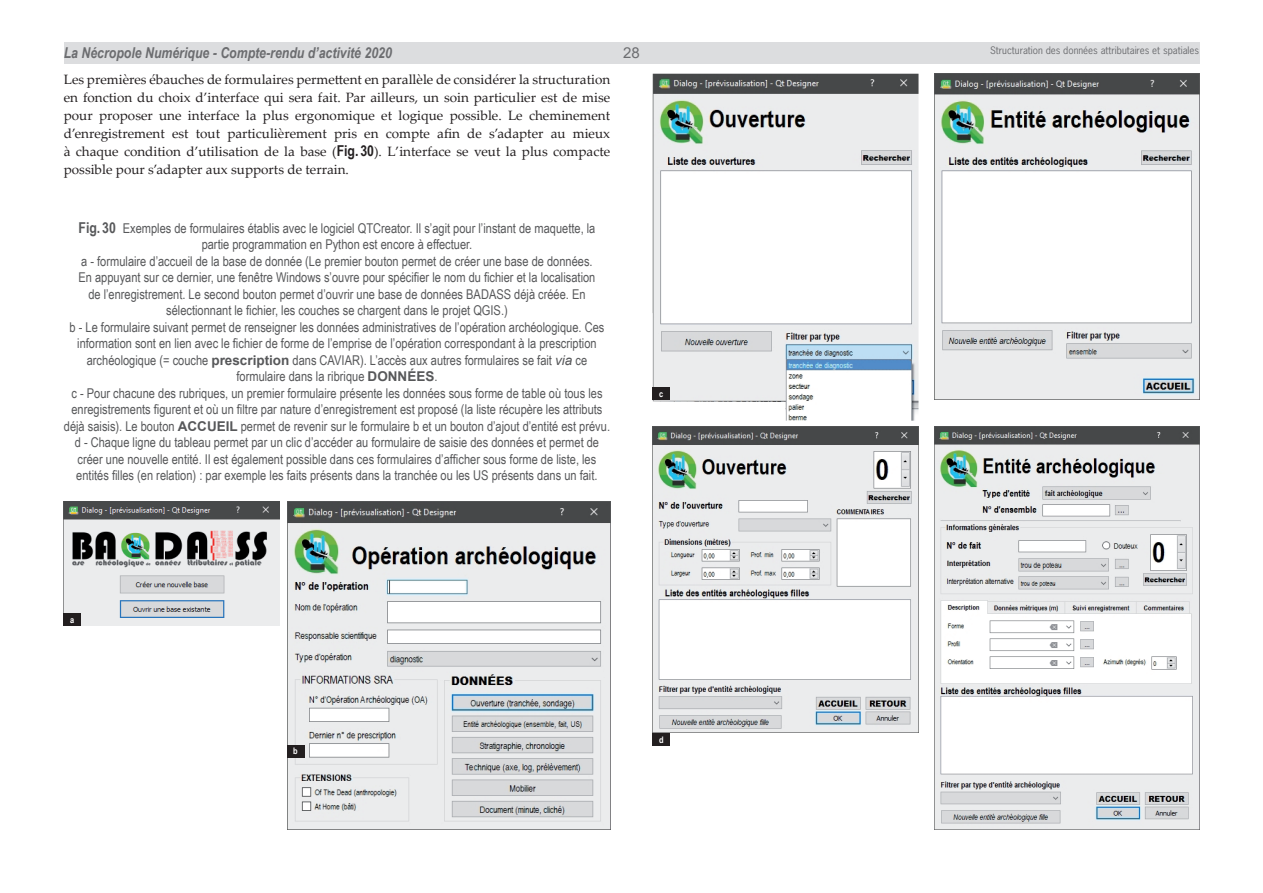
<style>
.page{position:relative;width:1263px;height:893px;background:#fff}
.page>*{position:absolute;margin:0;border:0;box-sizing:border-box;transform-origin:0 0}
.t1{font:italic 700 15px "Arial Narrow";color:#6c6d70}
.t2{font:15px "Arial";color:#6c6d70}
.t3{font:13.5px/16.5px "Arial Narrow";color:#57585a;text-align:center}
.t4{font:13.5px/18px "Palatino Linotype";color:#231f20;text-align:justify}
.t5{font:9.75px "News Gothic Std";color:#6c6d70}
.t6{font:700 9px "Arial Narrow";color:#fff}
.s1{font-family:"Arial Narrow";font-weight:700;font-size:15px}
.s2{font-weight:700;font-size:15px}
.s3{font-family:"Arial";font-weight:700}
.s4{font-family:"Arial";font-style:italic}
</style>
<div class="page">
<div style="left:64px;top:43px;width:1135px;height:21px;background:#dcdddf"></div>
<img style="left:287px;top:501px;width:323px;height:328px">
<img style="left:64px;top:501px;width:216px;height:125px">
<div style="left:64px;top:613px;width:17px;height:13px;background:#231f20"></div>
<div style="left:287px;top:745px;width:17px;height:13px;background:#231f20"></div>
<div style="left:653px;top:734px;width:17px;height:12px;background:#231f20"></div>
<img style="left:653px;top:74px;width:265px;height:347px">
<img style="left:934px;top:74px;width:265px;height:326px">
<div style="left:653px;top:387px;width:17px;height:13px;background:#231f20"></div>
<img style="left:653px;top:427px;width:265px;height:306px">
<img style="left:934px;top:427px;width:265px;height:402px">
<p class="t1" style="left:64px;top:41px;width:330px">La Nécropole Numérique - Compte-rendu d’activité 2020</p>
<p class="t2" style="left:623px;top:42px;width:18px">28</p>
<p class="t5" style="left:990px;top:44px;width:211px">Structuration des données attributaires et spatiales</p>
<p class="t4" style="left:64px;top:69px;width:548px">Les premières ébauches de formulaires permettent en parallèle de considérer la structuration en fonction du choix d’interface qui sera fait. Par ailleurs, un soin particulier est de mise pour proposer une interface la plus ergonomique et logique possible. Le cheminement d’enregistrement est tout particulièrement pris en compte afin de s’adapter au mieux à chaque condition d’utilisation de la base (<span class="s1">Fig. 30</span>). L’interface se veut la plus compacte possible pour s’adapter aux supports de terrain.</p>
<p class="t3" style="left:64px;top:219px;width:548px"><span class="s2">Fig. 30</span> Exemples de formulaires établis avec le logiciel QTCreator. Il s’agit pour l’instant de maquette, la partie programmation en Python est encore à effectuer.<br>a - formulaire d’accueil de la base de donnée (Le premier bouton permet de créer une base de données.<br>En appuyant sur ce dernier, une fenêtre Windows s’ouvre pour spécifier le nom du fichier et la localisation<br>de l’enregistrement. Le second bouton permet d’ouvrir une base de données BADASS déjà créée. En sélectionnant le fichier, les couches se chargent dans le projet QGIS.)<br>b - Le formulaire suivant permet de renseigner les données administratives de l’opération archéologique. Ces information sont en lien avec le fichier de forme de l’emprise de l’opération correspondant à la prescription archéologique (= couche <span class="s3">prescription</span> dans CAVIAR). L’accès aux autres formulaires se fait <span class="s4">via</span> ce formulaire dans la ribrique <span class="s3">DONNÉES</span>.<br>c - Pour chacune des rubriques, un premier formulaire présente les données sous forme de table où tous les enregistrements figurent et où un filtre par nature d’enregistrement est proposé (la liste récupère les attributs déjà saisis). Le bouton <span class="s3">ACCUEIL</span> permet de revenir sur le formulaire b et un bouton d’ajout d’entité est prévu. d - Chaque ligne du tableau permet par un clic d’accéder au formulaire de saisie des données et permet de créer une nouvelle entité. Il est également possible dans ces formulaires d’afficher sous forme de liste, les entités filles (en relation) : par exemple les faits présents dans la tranchée ou les US présents dans un fait.</p>
<p class="t6" style="left:659px;top:387px;width:6px">c</p>
<p class="t6" style="left:70px;top:613px;width:6px">a</p>
<p class="t6" style="left:293px;top:744px;width:6px">b</p>
<p class="t6" style="left:659px;top:733px;width:6px">d</p>
</div>
